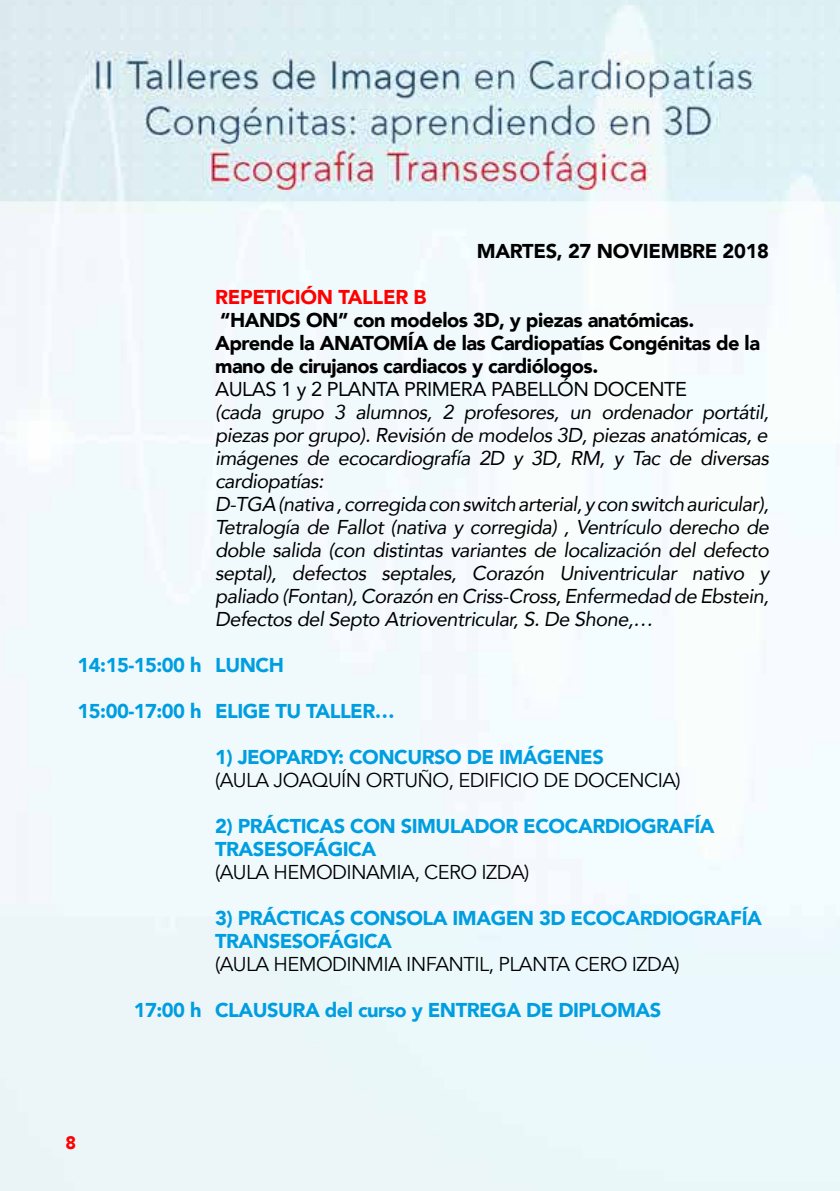
<style>
.page{position:relative;width:840px;height:1191px;background:#fff}
.page>*{position:absolute;margin:0;border:0;box-sizing:border-box;transform-origin:0 0}
.t1{font:italic 20px/23px "Avenir";letter-spacing:-.025em;color:#000}
.t2{font:900 20px/23px "Avenir";letter-spacing:-.025em;color:#009ee0}
.t3{font:900 20px/23px "Avenir";letter-spacing:-.025em;color:#000}
.t4{font:20px "Avenir";letter-spacing:-.03em;color:#000}
.t5{font:20px "Avenir";letter-spacing:-.025em;color:#000}
.t6{font:900 20px "Avenir";letter-spacing:-.015em;color:#f00}
.t7{font:900 18px "Avenir";color:#f00}
</style>
<div class="page">
<img style="left:0;top:0;width:839px;height:1191px">
<p class="t3" style="left:476px;top:239px;width:293px">MARTES, 27 NOVIEMBRE 2018</p>
<p class="t6" style="left:215px;top:280px;width:213px">REPETICIÓN TALLER B</p>
<p class="t3" style="left:215px;top:308px;width:546px">“HANDS ON” con modelos 3D, y piezas anatómicas.<br>Aprende la ANATOMÍA de las Cardiopatías Congénitas de la mano de cirujanos cardiacos y cardiólogos.</p>
<p class="t5" style="left:215px;top:373px;width:473px">AULAS 1 y 2 PLANTA PRIMERA PABELLÓN DOCENTE</p>
<p class="t1" style="left:215px;top:401px;width:555px">(cada grupo 3 alumnos, 2 profesores, un ordenador portátil, piezas por grupo). Revisión de modelos 3D, piezas anatómicas, e imágenes de ecocardiografía 2D y 3D, RM, y Tac de diversas cardiopatías:<br>D-TGA (nativa , corregida con switch arterial, y con switch auricular), Tetralogía de Fallot (nativa y corregida) , Ventrículo derecho de doble salida (con distintas variantes de localización del defecto septal), defectos septales, Corazón Univentricular nativo y paliado (Fontan), Corazón en Criss-Cross, Enfermedad de Ebstein, Defectos del Septo Atrioventricular, S. De Shone,…</p>
<p class="t2" style="left:77px;top:653px;width:208px">14:15-15:00 h LUNCH</p>
<p class="t2" style="left:77px;top:699px;width:318px">15:00-17:00 h ELIGE TU TALLER…</p>
<p class="t2" style="left:215px;top:745px;width:390px">1) JEOPARDY: CONCURSO DE IMÁGENES</p>
<p class="t4" style="left:215px;top:768px;width:467px">(AULA JOAQUÍN ORTUÑO, EDIFICIO DE DOCENCIA)</p>
<p class="t2" style="left:215px;top:814px;width:500px">2) PRÁCTICAS CON SIMULADOR ECOCARDIOGRAFÍA<br>TRASESOFÁGICA</p>
<p class="t4" style="left:215px;top:860px;width:315px">(AULA HEMODINAMIA, CERO IZDA)</p>
<p class="t2" style="left:215px;top:906px;width:548px">3) PRÁCTICAS CONSOLA IMAGEN 3D ECOCARDIOGRAFÍA<br>TRANSESOFÁGICA</p>
<p class="t4" style="left:215px;top:952px;width:466px">(AULA HEMODINMIA INFANTIL, PLANTA CERO IZDA)</p>
<p class="t2" style="left:134px;top:998px;width:528px">17:00 h CLAUSURA del curso y ENTREGA DE DIPLOMAS</p>
<p class="t7" style="left:66px;top:1127px;width:12px">8</p>
</div>
